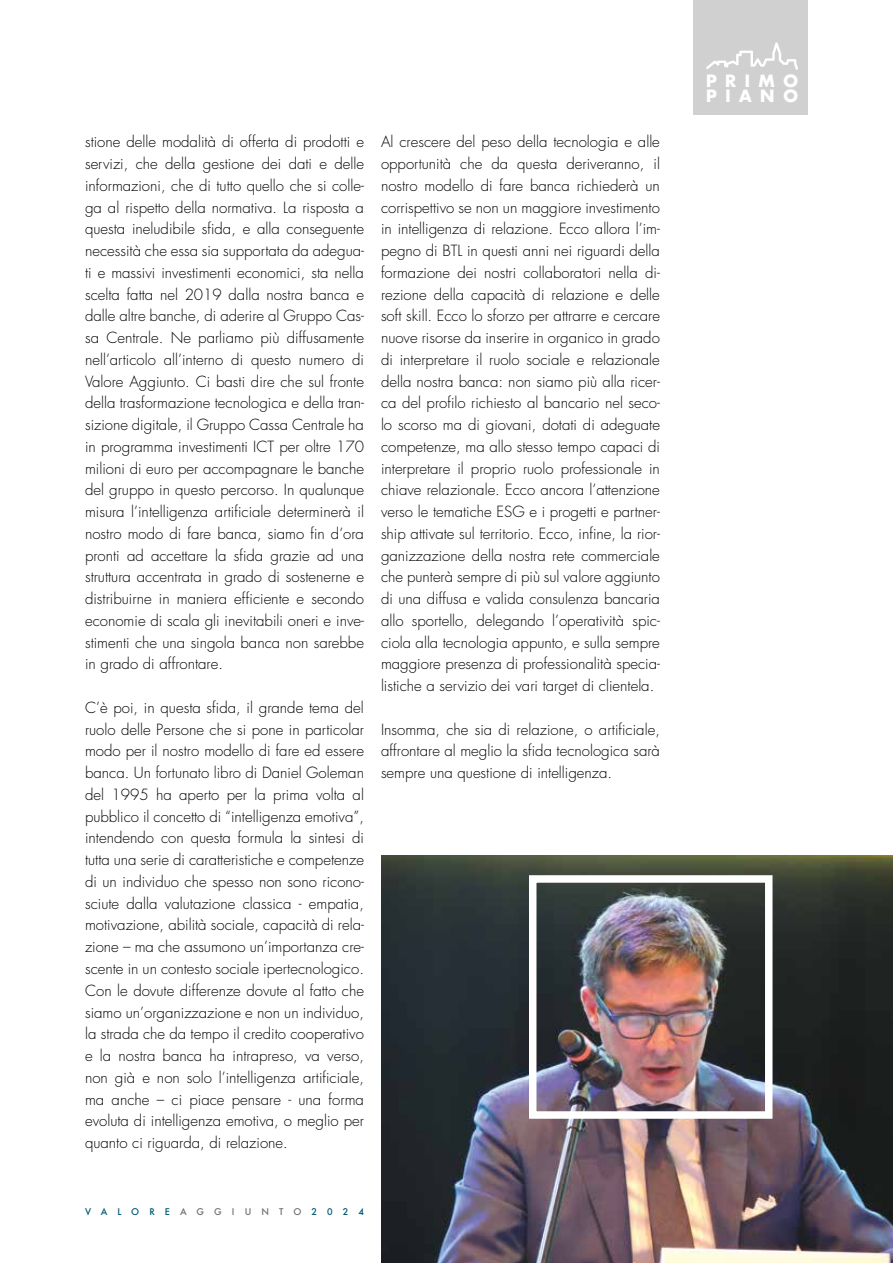
<style>
.page{position:relative;width:893px;height:1263px;background:#fff}
.page>*{position:absolute;margin:0;border:0;box-sizing:border-box;transform-origin:0 0}
.t1{font:700 16.5px/15px "Futura";letter-spacing:.475em;color:#fff}
.t2{font:300 15px/21.8px "Futura Std";color:#000;text-align:justify}
.t3{font:500 9px "Futura";letter-spacing:1.12em;color:#005872}
.s1{color:#706f6f}
</style>
<div class="page">
<div style="left:693px;top:0;width:115px;height:115px;background:#d0d0d0"></div>
<svg style="left:706px;top:42px;width:92px;height:28px"></svg>
<img style="left:381px;top:856px;width:512px;height:407px">
<div style="left:529px;top:875px;width:243px;height:244px;border:8px solid #fff"></div>
<p class="t2" style="left:85px;top:131px;width:280px">stione delle modalità di offerta di prodotti e servizi, che della gestione dei dati e delle informazioni, che di tutto quello che si colle&shy;ga al rispetto della normativa. La risposta a questa ineludibile sfida, e alla conseguente necessità che essa sia supportata da adegua&shy;ti e massivi investimenti economici, sta nella scelta fatta nel 2019 dalla nostra banca e dalle altre banche, di aderire al Gruppo Cas&shy;sa Centrale. Ne parliamo più diffusamente nell’articolo all’interno di questo numero di Valore Aggiunto. Ci basti dire che sul fronte della trasformazione tecnologica e della tran&shy;sizione digitale, il Gruppo Cassa Centrale ha in programma investimenti ICT per oltre 170 milioni di euro per accompagnare le banche del gruppo in questo percorso. In qualunque misura l’intelligenza artificiale determinerà il nostro modo di fare banca, siamo fin d’ora pronti ad accettare la sfida grazie ad una struttura accentrata in grado di sostenerne e distribuirne in maniera efficiente e secondo economie di scala gli inevitabili oneri e inve&shy;stimenti che una singola banca non sarebbe in grado di affrontare.</p>
<p class="t2" style="left:85px;top:697px;width:280px">C’è poi, in questa sfida, il grande tema del ruolo delle Persone che si pone in particolar modo per il nostro modello di fare ed essere banca. Un fortunato libro di Daniel Goleman del 1995 ha aperto per la prima volta al pubblico il concetto di “intelligenza emotiva”, intendendo con questa formula la sintesi di tutta una serie di caratteristiche e competenze di un individuo che spesso non sono ricono&shy;sciute dalla valutazione classica - empatia, motivazione, abilità sociale, capacità di rela&shy;zione – ma che assumono un’importanza cre&shy;scente in un contesto sociale ipertecnologico.<br>Con le dovute differenze dovute al fatto che siamo un’organizzazione e non un individuo, la strada che da tempo il credito cooperativo e la nostra banca ha intrapreso, va verso, non già e non solo l’intelligenza artificiale, ma anche – ci piace pensare - una forma evoluta di intelligenza emotiva, o meglio per quanto ci riguarda, di relazione.</p>
<p class="t2" style="left:381px;top:131px;width:280px">Al crescere del peso della tecnologia e alle opportunità che da questa deriveranno, il nostro modello di fare banca richiederà un corrispettivo se non un maggiore investimento in intelligenza di relazione. Ecco allora l’im&shy;pegno di BTL in questi anni nei riguardi della formazione dei nostri collaboratori nella di&shy;rezione della capacità di relazione e delle soft skill. Ecco lo sforzo per attrarre e cercare nuove risorse da inserire in organico in grado di interpretare il ruolo sociale e relazionale della nostra banca: non siamo più alla ricer&shy;ca del profilo richiesto al bancario nel seco&shy;lo scorso ma di giovani, dotati di adeguate competenze, ma allo stesso tempo capaci di interpretare il proprio ruolo professionale in chiave relazionale. Ecco ancora l’attenzione verso le tematiche ESG e i progetti e partner&shy;ship attivate sul territorio. Ecco, infine, la rior&shy;ganizzazione della nostra rete commerciale che punterà sempre di più sul valore aggiunto di una diffusa e valida consulenza bancaria allo sportello, delegando l’operatività spic&shy;ciola alla tecnologia appunto, e sulla sempre maggiore presenza di professionalità specia&shy;listiche a servizio dei vari target di clientela.</p>
<p class="t2" style="left:381px;top:719px;width:280px">Insomma, che sia di relazione, o artificiale, affrontare al meglio la sfida tecnologica sarà sempre una questione di intelligenza.</p>
<p class="t3" style="left:85px;top:1206px;width:280px">VALORE<span class="s1">AGGIUNTO</span>2024</p>
<p class="t1" style="left:706px;top:73px;width:94px">PRIMO<br>PIANO</p>
</div>
